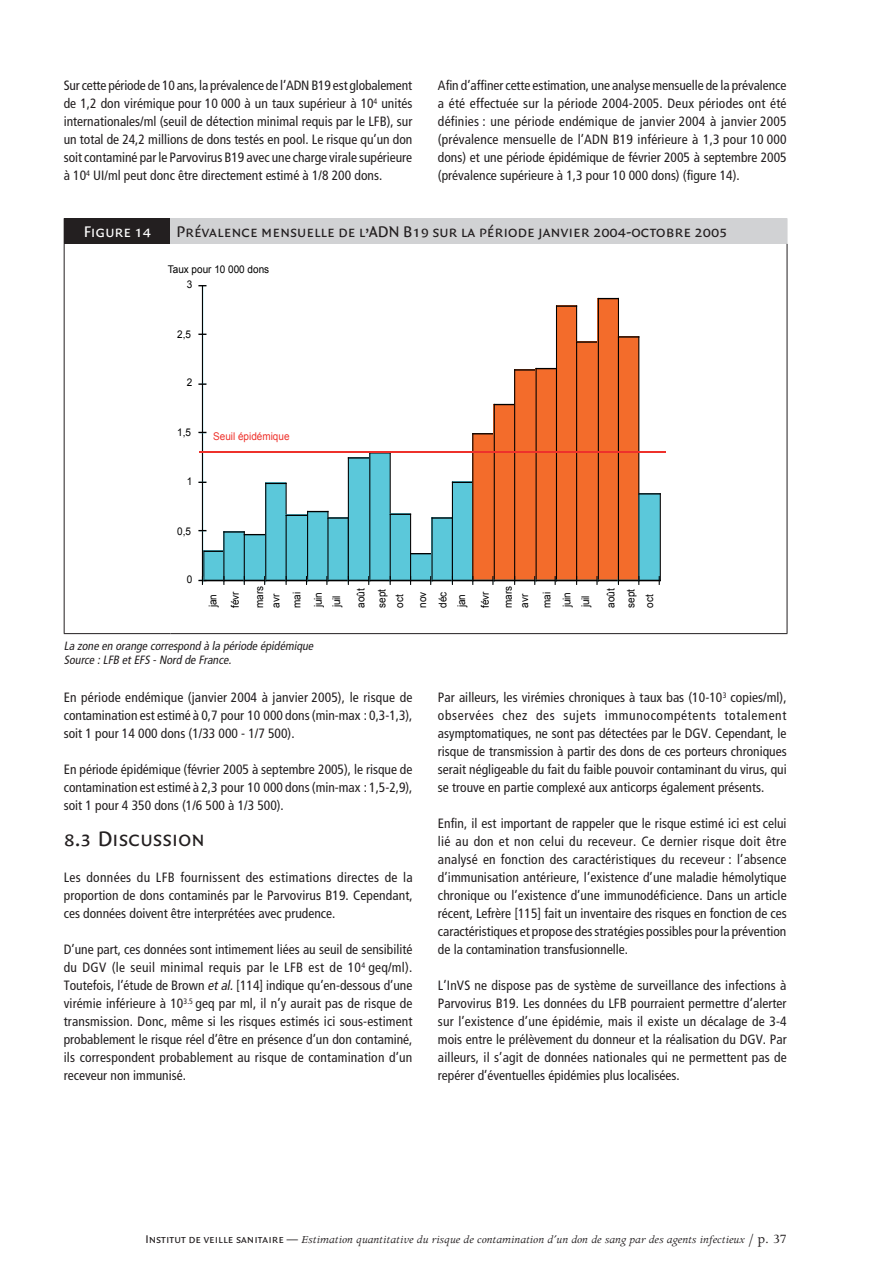
<style>
.page{position:relative;width:893px;height:1263px;background:#fff}
.page>*{position:absolute;margin:0;border:0;box-sizing:border-box;transform-origin:0 0}
.t1{font:22.5px "Quadraat Sans Caps";color:#231f20}
.t2{font:16.5px "Quadraat Sans Caps";color:#231f20}
.t3{font:16.5px "Quadraat Sans Caps";color:#fff}
.t4{font:condensed 13.5px/18px "Frutiger LT Std";color:#231f20;text-align:justify}
.t5{font:italic 12px "Apollo";color:#231f20}
.t6{font:italic condensed 12px/13.5px "Frutiger LT Std";color:#231f20}
.t7{font:10.65px/21.1px "Arial";color:#000;scale:.94 1}
.t8{font:10.65px "Arial";color:#ee312b;scale:.94 1}
.s1{font-style:italic}
.s2{font-family:"Quadraat Sans Caps";font-style:normal}
.s3{font-style:normal;font-size:14.25px}
</style>
<div class="page">
<div style="left:64px;top:218px;width:106px;height:26px;background:#231f20"></div>
<div style="left:170px;top:218px;width:617px;height:26px;background:#d1d2d4"></div>
<hr style="left:64px;top:244px;width:1px;height:389px;background:#231f20">
<hr style="left:787px;top:244px;width:1px;height:389px;background:#231f20">
<hr style="left:64px;top:633px;width:106px;height:1px;background:#231f20">
<hr style="left:170px;top:633px;width:617px;height:1px;background:#231f20">
<svg style="left:787px;top:218px;width:1px;height:26px"></svg>
<div style="left:348px;top:457px;width:21px;height:123px;background:#5bc8da"></div>
<hr style="left:348px;top:457px;width:22px;height:2px;background:#000">
<hr style="left:348px;top:457px;width:1px;height:124px;background:#000">
<div style="left:369px;top:452px;width:21px;height:128px;background:#5bc8da"></div>
<svg style="left:370px;top:452px;width:20px;height:1px"></svg>
<hr style="left:390px;top:452px;width:1px;height:129px;background:#000">
<hr style="left:369px;top:452px;width:1px;height:129px;background:#000">
<div style="left:472px;top:433px;width:22px;height:147px;background:#f36c2b"></div>
<svg style="left:473px;top:433px;width:21px;height:1px"></svg>
<hr style="left:472px;top:433px;width:1px;height:148px;background:#000">
<div style="left:494px;top:404px;width:20px;height:176px;background:#f36c2b"></div>
<svg style="left:495px;top:404px;width:19px;height:1px"></svg>
<hr style="left:494px;top:404px;width:1px;height:177px;background:#000">
<div style="left:514px;top:369px;width:22px;height:211px;background:#f36c2b"></div>
<hr style="left:514px;top:369px;width:23px;height:2px;background:#000">
<hr style="left:514px;top:369px;width:1px;height:212px;background:#000">
<div style="left:536px;top:368px;width:20px;height:212px;background:#f36c2b"></div>
<svg style="left:537px;top:368px;width:19px;height:1px"></svg>
<hr style="left:536px;top:368px;width:1px;height:213px;background:#000">
<div style="left:556px;top:305px;width:20px;height:275px;background:#f36c2b"></div>
<hr style="left:556px;top:305px;width:21px;height:2px;background:#000">
<hr style="left:576px;top:305px;width:1px;height:276px;background:#000">
<hr style="left:556px;top:305px;width:1px;height:276px;background:#000">
<div style="left:576px;top:341px;width:22px;height:239px;background:#f36c2b"></div>
<hr style="left:576px;top:341px;width:23px;height:2px;background:#000">
<hr style="left:576px;top:341px;width:1px;height:240px;background:#000">
<div style="left:598px;top:298px;width:20px;height:282px;background:#f36c2b"></div>
<svg style="left:599px;top:298px;width:19px;height:1px"></svg>
<hr style="left:618px;top:298px;width:1px;height:283px;background:#000">
<hr style="left:598px;top:298px;width:1px;height:283px;background:#000">
<div style="left:618px;top:336px;width:20px;height:244px;background:#f36c2b"></div>
<hr style="left:618px;top:336px;width:21px;height:2px;background:#000">
<hr style="left:638px;top:336px;width:1px;height:245px;background:#000">
<hr style="left:618px;top:336px;width:1px;height:245px;background:#000">
<hr style="left:202px;top:285px;width:1px;height:296px;background:#000">
<svg style="left:198px;top:383px;width:8px;height:2px"></svg>
<svg style="left:198px;top:482px;width:463px;height:103px"></svg>
<hr style="left:199px;top:451px;width:467px;height:1px;background:#ee312b">
<p class="t4" style="left:64px;top:76px;width:350px">Sur cette période de 10 ans, la prévalence de l’ADN B19 est globalement de 1,2 don virémique pour 10 000 à un taux supérieur à 10<sup>4</sup> unités internationales/ml (seuil de détection minimal requis par le LFB), sur un total de 24,2 millions de dons testés en pool. Le risque qu’un don soit contaminé par le Parvovirus B19 avec une charge virale supérieure à 10<sup>4</sup> UI/ml peut donc être directement estimé à 1/8 200 dons.</p>
<p class="t4" style="left:438px;top:76px;width:350px">Afin d’affiner cette estimation, une analyse mensuelle de la prévalence a été effectuée sur la période 2004-2005. Deux périodes ont été définies : une période endémique de janvier 2004 à janvier 2005 (prévalence mensuelle de l’ADN B19 inférieure à 1,3 pour 10 000 dons) et une période épidémique de février 2005 à septembre 2005 (prévalence supérieure à 1,3 pour 10 000 dons) (figure 14).</p>
<p class="t3" style="left:84px;top:222px;width:69px">Figure 14</p>
<p class="t2" style="left:176px;top:222px;width:553px">Prévalence mensuelle de l’ADN B19 sur la période janvier 2004-octobre 2005</p>
<p class="t7" style="left:168px;top:259px;width:109px">Taux pour 10 000 dons</p>
<p class="t7" style="left:187px;top:274px;width:7px">3</p>
<p class="t7" style="left:177px;top:324px;width:16px">2,5</p>
<p class="t7" style="left:187px;top:372px;width:7px">2</p>
<p class="t7" style="left:177px;top:422px;width:16px">1,5</p>
<p class="t7" style="left:187px;top:470px;width:7px">1</p>
<p class="t7" style="left:177px;top:520px;width:16px">0,5</p>
<p class="t7" style="left:187px;top:568px;width:7px">0</p>
<p class="t8" style="left:213px;top:430px;width:83px">Seuil épidémique</p>
<p class="t7" style="left:202px;top:608px;width:19px;line-height:22.4px;rotate:-90deg">jan févr</p>
<p class="t7" style="left:251px;top:608px;width:25px;line-height:16.4px;rotate:-90deg">mars avr</p>
<p class="t7" style="left:286px;top:608px;width:19px;rotate:-90deg">mai juin</p>
<p class="t7" style="left:326px;top:607px;width:14px;rotate:-90deg">juil</p>
<p class="t7" style="left:350px;top:608px;width:22px;rotate:-90deg">août sept</p>
<p class="t7" style="left:388px;top:608px;width:19px;line-height:22.8px;rotate:-90deg">oct nov</p>
<p class="t7" style="left:433px;top:608px;width:19px;line-height:18.8px;rotate:-90deg">déc jan</p>
<p class="t7" style="left:473px;top:608px;width:25px;line-height:23.1px;rotate:-90deg">févr mars</p>
<p class="t7" style="left:513px;top:608px;width:19px;line-height:22.5px;rotate:-90deg">avr mai</p>
<p class="t7" style="left:557px;top:607px;width:18px;line-height:18.8px;rotate:-90deg">juin juil</p>
<p class="t7" style="left:601px;top:608px;width:22px;line-height:20.1px;rotate:-90deg">août sept</p>
<p class="t7" style="left:639px;top:608px;width:16px;rotate:-90deg">oct</p>
<p class="t6" style="left:64px;top:639px;width:253px">La zone en orange correspond à la période épidémique<br>Source :LFB etEFS -Nord de France.</p>
<p class="t4" style="left:64px;top:688px;width:350px">En période endémique (janvier 2004 à janvier 2005), le risque de contamination est estimé à 0,7 pour 10 000 dons (min-max : 0,3-1,3), soit 1 pour 14 000 dons (1/33 000 - 1/7 500).</p>
<p class="t4" style="left:64px;top:760px;width:350px">En période épidémique (février 2005 à septembre 2005), le risque de contamination est estimé à 2,3 pour 10 000 dons (min-max : 1,5-2,9), soit 1 pour 4 350 dons (1/6 500 à 1/3 500).</p>
<h1 class="t1" style="left:64px;top:826px;width:143px">8.3 Discussion</h1>
<p class="t4" style="left:64px;top:868px;width:350px">Les données du LFB fournissent des estimations directes de la proportion de dons contaminés par le Parvovirus B19. Cependant, ces données doivent être interprétées avec prudence.</p>
<p class="t4" style="left:64px;top:940px;width:350px">D’une part, ces données sont intimement liées au seuil de sensibilité du DGV (le seuil minimal requis par le LFB est de 10<sup>4</sup> geq/ml).<br>Toutefois, l’étude de Brown <span class="s1">etal.</span>[114] indique qu’en-dessous d’une virémie inférieure à 10<sup>3.5</sup> geq par ml, il n’y aurait pas de risque de transmission. Donc, même si les risques estimés ici sous-estiment probablement le risque réel d’être en présence d’un don contaminé, ils correspondent probablement au risque de contamination d’un receveur non immunisé.</p>
<p class="t4" style="left:438px;top:688px;width:350px">Par ailleurs, les virémies chroniques à taux bas (10-10<sup>3</sup> copies/ml), observées chez des sujets immunocompétents totalement asymptomatiques, ne sont pas détectées par le DGV. Cependant, le risque de transmission à partir des dons de ces porteurs chroniques serait négligeable du fait du faible pouvoir contaminant du virus, qui se trouve en partie complexé aux anticorps également présents.</p>
<p class="t4" style="left:438px;top:814px;width:350px">Enfin, il est important de rappeler que le risque estimé ici est celui lié au don et non celui du receveur. Ce dernier risque doit être analysé en fonction des caractéristiques du receveur : l’absence d’immunisation antérieure, l’existence d’une maladie hémolytique chronique ou l’existence d’une immunodéficience. Dans un article récent, Lefrère [115] fait un inventaire des risques en fonction de ces caractéristiques et propose des stratégies possibles pour la prévention de la contamination transfusionnelle.</p>
<p class="t4" style="left:438px;top:976px;width:350px">L’InVS ne dispose pas de système de surveillance des infections à Parvovirus B19. Les données du LFB pourraient permettre d’alerter sur l’existence d’une épidémie, mais il existe un décalage de 3-4 mois entre le prélèvement du donneur et la réalisation du DGV. Par ailleurs, il s’agit de données nationales qui ne permettent pas de repérer d’éventuelles épidémies plus localisées.</p>
<p class="t5" style="left:145px;top:1233px;width:643px"><span class="s2">Institut de veille sanitaire —</span> Estimation quantitative du risque de contamination d’un don de sang par des agents infectieux <span class="s3">/ p. 37</span></p>
</div>
